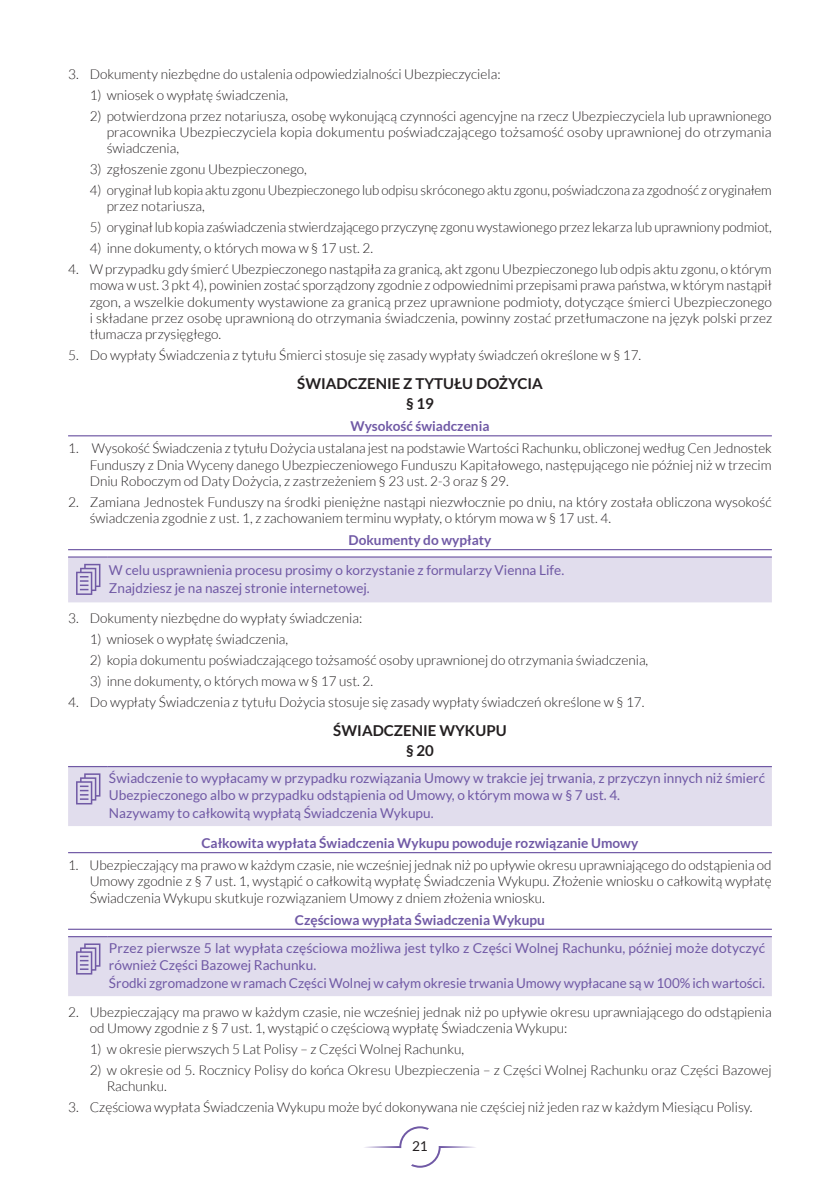
<style>
.page{position:relative;width:840px;height:1191px;background:#fff}
.page>*{position:absolute;margin:0;border:0;box-sizing:border-box;transform-origin:0 0}
.OW__ST____tekst_SKLE{font:700 15px "Lato";color:#231f20}
.OW__1_ponizej_tekstu{font:700 15px "Lato";color:#231f20}
._1{font:300 13.6px/16.4px "Lato";color:#231f20;text-align:justify}
.DO_OBJASNIEN_tekst_I{font:13.6px/16.4px "Lato";color:#7059a5}
.Podkreslone_0_6_0_6{font:700 13.6px "Lato";color:#7059a5}
.t1{font:13.6px "Lato";color:#231f20}
</style>
<div class="page">
<svg style="left:364px;top:1126px;width:112px;height:41px"></svg>
<hr style="left:68px;top:435px;width:703px;height:1px;background:#7059a5">
<hr style="left:68px;top:549px;width:703px;height:1px;background:#7059a5">
<hr style="left:68px;top:852px;width:703px;height:1px;background:#7059a5">
<hr style="left:68px;top:928px;width:703px;height:2px;background:#7059a5">
<hr style="left:68px;top:556px;width:40px;height:1px;background:#7059a5">
<hr style="left:108px;top:556px;width:663px;height:1px;background:#7059a5">
<div style="left:68px;top:557px;width:703px;height:45px;background:#e1dded"></div>
<div style="left:68px;top:767px;width:703px;height:59px;background:#e1dded"></div>
<hr style="left:68px;top:766px;width:40px;height:1px;background:#7059a5">
<hr style="left:108px;top:766px;width:663px;height:1px;background:#7059a5">
<svg style="left:76px;top:773px;width:24px;height:31px"></svg>
<div style="left:68px;top:937px;width:703px;height:59px;background:#e1dded"></div>
<hr style="left:68px;top:936px;width:40px;height:1px;background:#7059a5">
<hr style="left:108px;top:936px;width:663px;height:1px;background:#7059a5">
<svg style="left:76px;top:943px;width:24px;height:31px"></svg>
<p class="_1" style="left:68px;top:66px;width:433px">3. Dokumenty niezbędne do ustalenia odpowiedzialności Ubezpieczyciela:</p>
<p class="_1" style="left:90px;top:87px;width:200px">1) wniosek o wypłatę świadczenia,</p>
<p class="_1" style="left:107px;top:108px;width:666px;text-indent:-17px">2) potwierdzona przez notariusza, osobę wykonującą czynności agencyjne na rzecz Ubezpieczyciela lub uprawnionego pracownika Ubezpieczyciela kopia dokumentu poświadczającego tożsamość osoby uprawnionej do otrzymania świadczenia,</p>
<p class="_1" style="left:90px;top:161px;width:219px">3) zgłoszenie zgonu Ubezpieczonego,</p>
<p class="_1" style="left:107px;top:182px;width:666px;text-indent:-17px">4) oryginał lub kopia aktu zgonu Ubezpieczonego lub odpisu skróconego aktu zgonu, poświadczona za zgodność z oryginałem przez notariusza,</p>
<p class="_1" style="left:90px;top:219px;width:683px">5) oryginał lub kopia zaświadczenia stwierdzającego przyczynę zgonu wystawionego przez lekarza lub uprawniony podmiot,</p>
<p class="_1" style="left:90px;top:240px;width:285px">4) inne dokumenty, o których mowa w § 17 ust. 2.</p>
<p class="_1" style="left:90px;top:261px;width:683px;text-indent:-22px">4. W przypadku gdy śmierć Ubezpieczonego nastąpiła za granicą, akt zgonu Ubezpieczonego lub odpis aktu zgonu, o którym mowa w ust. 3 pkt 4), powinien zostać sporządzony zgodnie z odpowiednimi przepisami prawa państwa, w którym nastąpił zgon, a wszelkie dokumenty wystawione za granicą przez uprawnione podmioty, dotyczące śmierci Ubezpieczonego i składane przez osobę uprawnioną do otrzymania świadczenia, powinny zostać przetłumaczone na język polski przez tłumacza przysięgłego.</p>
<p class="_1" style="left:68px;top:347px;width:574px">5. Do wypłaty Świadczenia z tytułu Śmierci stosuje się zasady wypłaty świadczeń określone w § 17.</p>
<p class="OW__ST____tekst_SKLE" style="left:297px;top:375px;width:247px">ŚWIADCZENIE Z TYTUŁU DOŻYCIA</p>
<p class="OW__1_ponizej_tekstu" style="left:406px;top:395px;width:29px">§ 19</p>
<p class="Podkreslone_0_6_0_6" style="left:350px;top:418px;width:140px">Wysokość świadczenia</p>
<p class="_1" style="left:90px;top:440px;width:683px;text-indent:-22px">1. Wysokość Świadczenia z tytułu Dożycia ustalana jest na podstawie Wartości Rachunku, obliczonej według Cen Jednostek Funduszy z Dnia Wyceny danego Ubezpieczeniowego Funduszu Kapitałowego, następującego nie później niż w trzecim Dniu Roboczym od Daty Dożycia, z zastrzeżeniem § 23 ust. 2-3 oraz § 29.</p>
<p class="_1" style="left:90px;top:494px;width:683px;text-indent:-22px">2. Zamiana Jednostek Funduszy na środki pieniężne nastąpi niezwłocznie po dniu, na który została obliczona wysokość świadczenia zgodnie z ust. 1, z zachowaniem terminu wypłaty, o którym mowa w § 17 ust. 4.</p>
<p class="Podkreslone_0_6_0_6" style="left:348px;top:532px;width:144px">Dokumenty do wypłaty</p>
<p class="DO_OBJASNIEN_tekst_I" style="left:109px;top:561px;width:456px">W celu usprawnienia procesu prosimy o korzystanie z formularzy Vienna Life.</p>
<p class="DO_OBJASNIEN_tekst_I" style="left:109px;top:580px;width:262px">Znajdziesz je na naszej stronie internetowej.</p>
<p class="_1" style="left:68px;top:610px;width:295px">3. Dokumenty niezbędne do wypłaty świadczenia:</p>
<p class="_1" style="left:90px;top:631px;width:200px">1) wniosek o wypłatę świadczenia,</p>
<p class="_1" style="left:90px;top:652px;width:560px">2) kopia dokumentu poświadczającego tożsamość osoby uprawnionej do otrzymania świadczenia,</p>
<p class="_1" style="left:90px;top:673px;width:285px">3) inne dokumenty, o których mowa w § 17 ust. 2.</p>
<p class="_1" style="left:68px;top:693px;width:577px">4. Do wypłaty Świadczenia z tytułu Dożycia stosuje się zasady wypłaty świadczeń określone w § 17.</p>
<p class="OW__ST____tekst_SKLE" style="left:333px;top:721px;width:175px">ŚWIADCZENIE WYKUPU</p>
<p class="OW__1_ponizej_tekstu" style="left:406px;top:741px;width:29px">§ 20</p>
<p class="DO_OBJASNIEN_tekst_I" style="left:109px;top:770px;width:657px">Świadczenie to wypłacamy w przypadku rozwiązania Umowy w trakcie jej trwania, z przyczyn innych niż śmierć<br>Ubezpieczonego albo w przypadku odstąpienia od Umowy, o którym mowa w § 7 ust. 4.</p>
<p class="DO_OBJASNIEN_tekst_I" style="left:109px;top:805px;width:326px">Nazywamy to całkowitą wypłatą Świadczenia Wykupu.</p>
<p class="Podkreslone_0_6_0_6" style="left:201px;top:835px;width:438px">Całkowita wypłata Świadczenia Wykupu powoduje rozwiązanie Umowy</p>
<p class="_1" style="left:90px;top:857px;width:683px;text-indent:-22px">1. Ubezpieczający ma prawo w każdym czasie, nie wcześniej jednak niż po upływie okresu uprawniającego do odstąpienia od Umowy zgodnie z § 7 ust. 1, wystąpić o całkowitą wypłatę Świadczenia Wykupu. Złożenie wniosku o całkowitą wypłatę Świadczenia Wykupu skutkuje rozwiązaniem Umowy z dniem złożenia wniosku.</p>
<p class="Podkreslone_0_6_0_6" style="left:295px;top:912px;width:251px">Częściowa wypłata Świadczenia Wykupu</p>
<p class="DO_OBJASNIEN_tekst_I" style="left:109px;top:940px;width:657px">Przez pierwsze 5 lat wypłata częściowa możliwa jest tylko z Części Wolnej Rachunku, później może dotyczyć również Części Bazowej Rachunku.</p>
<p class="DO_OBJASNIEN_tekst_I" style="left:109px;top:975px;width:657px">Środki zgromadzone w ramach Części Wolnej w całym okresie trwania Umowy wypłacane są w 100% ich wartości.</p>
<p class="_1" style="left:90px;top:1004px;width:683px;text-indent:-22px">2. Ubezpieczający ma prawo w każdym czasie, nie wcześniej jednak niż po upływie okresu uprawniającego do odstąpienia od Umowy zgodnie z § 7 ust. 1, wystąpić o częściową wypłatę Świadczenia Wykupu:</p>
<p class="_1" style="left:90px;top:1041px;width:376px">1) w okresie pierwszych 5 Lat Polisy – z Części Wolnej Rachunku,</p>
<p class="_1" style="left:107px;top:1062px;width:666px;text-indent:-17px">2) w okresie od 5. Rocznicy Polisy do końca Okresu Ubezpieczenia – z Części Wolnej Rachunku oraz Części Bazowej<br>Rachunku.</p>
<p class="_1" style="left:68px;top:1099px;width:685px">3. Częściowa wypłata Świadczenia Wykupu może być dokonywana nie częściej niż jeden raz w każdym Miesiącu Polisy.</p>
<p class="t1" style="left:412px;top:1138px;width:17px">21</p>
</div>
